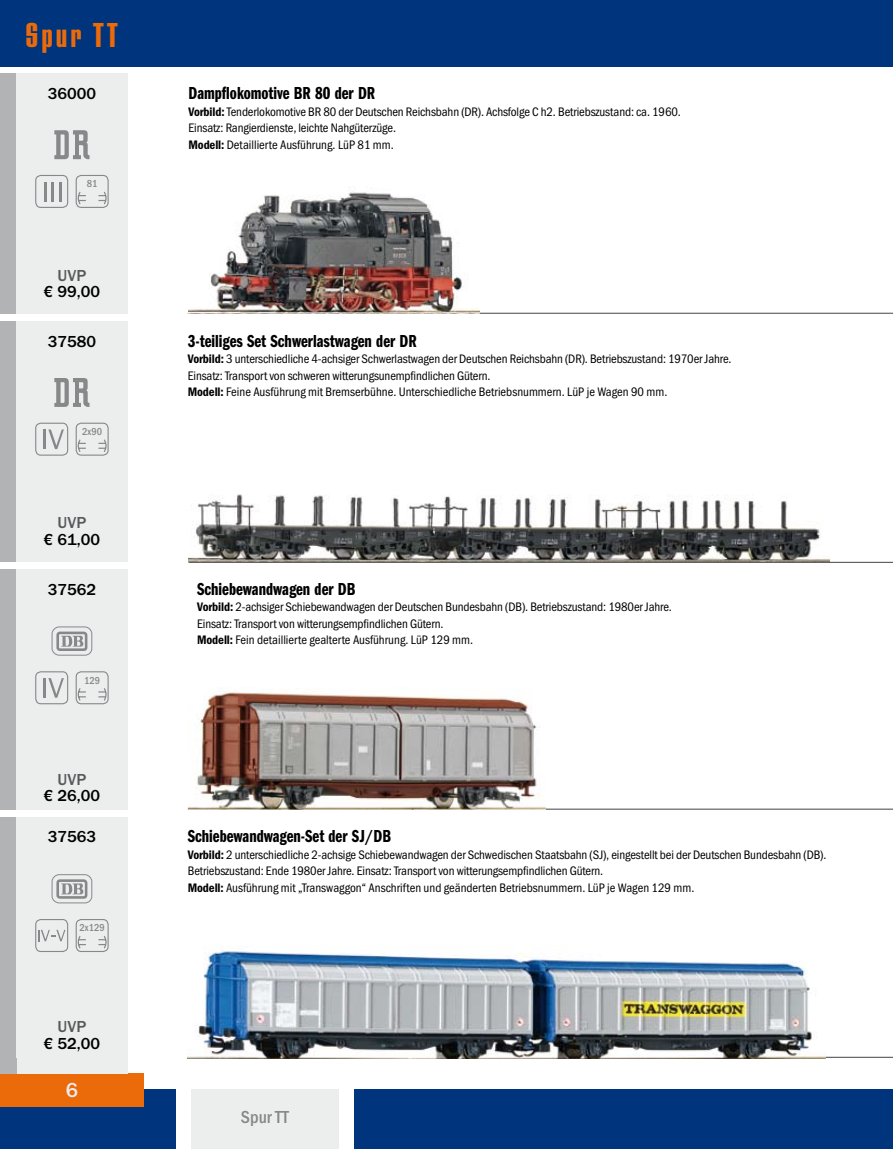
<style>
.page{position:relative;width:893px;height:1149px;background:#fff}
.page>*{position:absolute;margin:0;border:0;box-sizing:border-box;transform-origin:0 0}
.t1{font:36px "House Gothic HG23 Cond BOLD1";letter-spacing:.1em;color:#eb6a0a}
.t2{font:500 21px "Franklin Gothic URW";color:#eceded}
.t3{font:18px "Franklin Gothic URW Com Dem";color:#000}
.t4{font:500 18px "Franklin Gothic URW Con";color:#87888a}
.t5{font:500 16.5px "Franklin Gothic URW";color:#000}
.t6{font:500 16.5px "Franklin Gothic URW";color:#58585a}
.t7{font:12.75px/16.5px "Franklin Gothic URW Con Boo";letter-spacing:-.01em;color:#000}
.t8{font:500 10.5px "Franklin Gothic URW Con";color:#87888a}
.s1{font-family:"Franklin Gothic URW Con Dem"}
</style>
<div class="page">
<div style="left:0;top:0;width:893px;height:66px;background:#00347c"></div>
<div style="left:0;top:1089px;width:175px;height:59px;background:#00347c"></div>
<div style="left:355px;top:1089px;width:538px;height:59px;background:#00347c"></div>
<div style="left:191px;top:1089px;width:147px;height:59px;background:#eceded"></div>
<div style="left:0;top:1072px;width:144px;height:33px;background:#eb6a0a"></div>
<div style="left:0;top:569px;width:16px;height:240px;background:#b1b3b4"></div>
<hr style="left:188px;top:312px;width:705px;height:2px;background:#58585a">
<hr style="left:188px;top:1056px;width:705px;height:1px;background:#58585a">
<div style="left:0;top:73px;width:16px;height:241px;background:#b1b3b4"></div>
<div style="left:0;top:321px;width:16px;height:240px;background:#b1b3b4"></div>
<hr style="left:189px;top:561px;width:704px;height:1px;background:#58585a">
<div style="left:16px;top:1054px;width:112px;height:19px;background:#eceded"></div>
<div style="left:0;top:1054px;width:16px;height:19px;background:#b1b3b4"></div>
<hr style="left:188px;top:808px;width:705px;height:1px;background:#58585a">
<img style="left:189px;top:688px;width:356px;height:121px">
<div style="left:16px;top:569px;width:112px;height:240px;background:#eceded"></div>
<svg style="left:52px;top:626px;width:40px;height:29px"></svg>
<hr style="left:43px;top:678px;width:3px;height:19px;background:#87888a">
<svg style="left:48px;top:678px;width:16px;height:19px"></svg>
<div style="left:35px;top:671px;width:33px;height:33px;border:1px solid #87888a;border-radius:5px"></div>
<svg style="left:78px;top:688px;width:29px;height:13px"></svg>
<div style="left:76px;top:671px;width:33px;height:33px;border:1px solid #87888a;border-radius:5px"></div>
<div style="left:16px;top:73px;width:112px;height:241px;background:#eceded"></div>
<svg style="left:54px;top:130px;width:36px;height:29px"></svg>
<hr style="left:44px;top:182px;width:3px;height:19px;background:#87888a">
<svg style="left:52px;top:182px;width:9px;height:19px"></svg>
<div style="left:35px;top:175px;width:33px;height:33px;border:1px solid #87888a;border-radius:5px"></div>
<svg style="left:78px;top:191px;width:29px;height:14px"></svg>
<div style="left:76px;top:175px;width:33px;height:33px;border:1px solid #87888a;border-radius:5px"></div>
<div style="left:16px;top:321px;width:112px;height:240px;background:#eceded"></div>
<svg style="left:54px;top:378px;width:36px;height:28px"></svg>
<hr style="left:43px;top:429px;width:3px;height:20px;background:#87888a">
<svg style="left:48px;top:429px;width:16px;height:20px"></svg>
<div style="left:35px;top:422px;width:33px;height:33px;border:1px solid #87888a;border-radius:5px"></div>
<svg style="left:78px;top:439px;width:29px;height:14px"></svg>
<div style="left:76px;top:422px;width:33px;height:33px;border:1px solid #87888a;border-radius:5px"></div>
<img style="left:189px;top:494px;width:640px;height:67px">
<div style="left:0;top:817px;width:16px;height:240px;background:#b1b3b4"></div>
<img style="left:188px;top:950px;width:638px;height:108px">
<div style="left:16px;top:817px;width:112px;height:240px;background:#eceded"></div>
<svg style="left:52px;top:874px;width:40px;height:28px"></svg>
<svg style="left:38px;top:929px;width:27px;height:12px"></svg>
<div style="left:35px;top:918px;width:33px;height:33px;border:1px solid #87888a;border-radius:5px"></div>
<svg style="left:78px;top:936px;width:29px;height:13px"></svg>
<div style="left:76px;top:918px;width:33px;height:33px;border:1px solid #87888a;border-radius:5px"></div>
<img style="left:189px;top:192px;width:290px;height:122px">
<h1 class="t1" style="left:26px;top:17px;width:94px">Spur TT</h1>
<p class="t5" style="left:48px;top:83px;width:50px">36000</p>
<p class="t8" style="left:87px;top:177px;width:12px">81</p>
<p class="t6" style="left:58px;top:265px;width:30px">UVP</p>
<p class="t5" style="left:44px;top:281px;width:58px">€ 99,00</p>
<p class="t5" style="left:48px;top:331px;width:50px">37580</p>
<p class="t8" style="left:82px;top:424px;width:21px">2x90</p>
<p class="t6" style="left:58px;top:512px;width:30px">UVP</p>
<p class="t5" style="left:44px;top:529px;width:58px">€ 61,00</p>
<p class="t5" style="left:48px;top:578px;width:50px">37562</p>
<p class="t8" style="left:84px;top:673px;width:18px">129</p>
<p class="t6" style="left:58px;top:768px;width:30px">UVP</p>
<p class="t5" style="left:44px;top:785px;width:58px">€ 26,00</p>
<p class="t5" style="left:48px;top:826px;width:50px">37563</p>
<p class="t8" style="left:80px;top:920px;width:27px">2x129</p>
<p class="t6" style="left:58px;top:1016px;width:30px">UVP</p>
<p class="t5" style="left:44px;top:1032px;width:58px">€ 52,00</p>
<h2 class="t2" style="left:66px;top:1076px;width:14px">6</h2>
<h3 class="t3" style="left:189px;top:83px;width:188px">Dampflokomotive BR 80 der DR</h3>
<p class="t7" style="left:189px;top:103px;width:494px"><span class="s1">Vorbild:</span> Tenderlokomotive BR 80 der Deutschen Reichsbahn (DR). Achsfolge C h2. Betriebszustand: ca. 1960.<br>Einsatz: Rangierdienste, leichte Nahgüterzüge.<br><span class="s1">Modell:</span> Detaillierte Ausführung. LüP 81 mm.</p>
<h3 class="t3" style="left:188px;top:330px;width:230px">3-teiliges Set Schwerlastwagen der DR</h3>
<p class="t7" style="left:188px;top:351px;width:545px"><span class="s1">Vorbild:</span> 3 unterschiedliche 4-achsiger Schwerlastwagen der Deutschen Reichsbahn (DR). Betriebszustand: 1970er Jahre.<br>Einsatz: Transport von schweren witterungsunempfindlichen Gütern.<br><span class="s1">Modell:</span> Feine Ausführung mit Bremserbühne. Unterschiedliche Betriebsnummern. LüP je Wagen 90 mm.</p>
<h3 class="t3" style="left:197px;top:578px;width:160px">Schiebewandwagen der DB</h3>
<p class="t7" style="left:197px;top:598px;width:476px"><span class="s1">Vorbild:</span> 2-achsiger Schiebewandwagen der Deutschen Bundesbahn (DB). Betriebszustand: 1980er Jahre.<br>Einsatz: Transport von witterungsempfindlichen Gütern.<br><span class="s1">Modell:</span> Fein detaillierte gealterte Ausführung. LüP 129 mm.</p>
<h3 class="t3" style="left:188px;top:825px;width:205px">Schiebewandwagen-Set der SJ/DB</h3>
<p class="t7" style="left:188px;top:846px;width:640px"><span class="s1">Vorbild:</span> 2 unterschiedliche 2-achsige Schiebewandwagen der Schwedischen Staatsbahn (SJ), eingestellt bei der Deutschen Bundesbahn (DB).<br>Betriebszustand: Ende 1980er Jahre. Einsatz: Transport von witterungsempfindlichen Gütern.<br><span class="s1">Modell:</span> Ausführung mit „Transwaggon“ Anschriften und geänderten Betriebsnummern. LüP je Wagen 129 mm.</p>
<h3 class="t4" style="left:241px;top:1104px;width:49px">Spur TT</h3>
</div>
